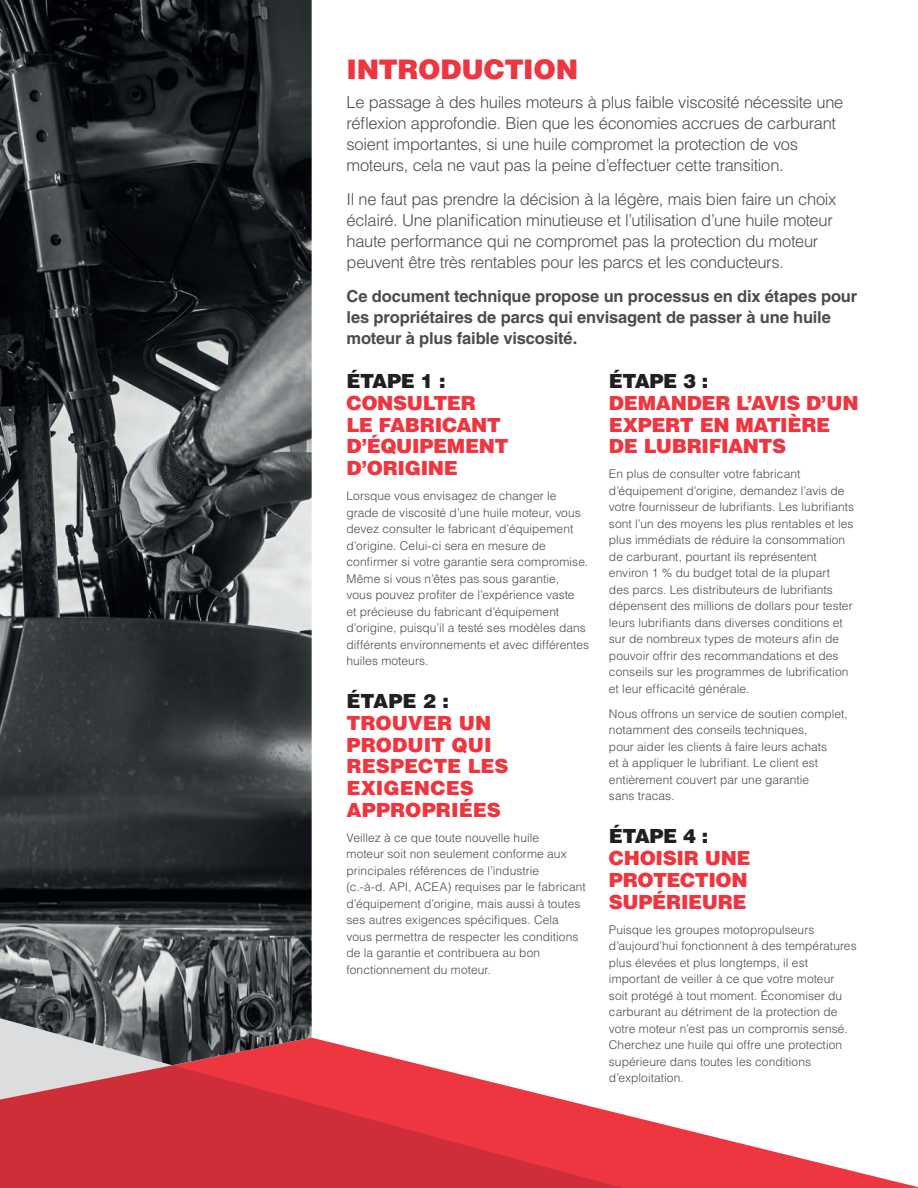
<style>
.page{position:relative;width:918px;height:1188px;background:#fff}
.page>*{position:absolute;margin:0;border:0;box-sizing:border-box;transform-origin:0 0}
.t1{font:900 27px "Helvetica LT Std";letter-spacing:-.015em;color:#ee3640}
.t2{font:900 19.5px/21.8px "Helvetica LT Std";letter-spacing:-.015em;color:#ee3640}
.t3{font:300 16.5px/21px "Helvetica LT Std";letter-spacing:-.02em;color:#4b4c4d}
.t4{font:700 16.5px/21px "Helvetica LT Std";letter-spacing:-.01em;color:#4b4c4d}
.t5{font:300 12px/16.5px "Helvetica LT Std";letter-spacing:.005em;color:#4b4c4d}
.s1{color:#231f20}
</style>
<div class="page">
<img style="left:0;top:0;width:312px;height:1018px">
<svg style="left:0;top:1018px;width:313px;height:20px;background:#575b5d"></svg>
<svg style="left:0;top:1038px;width:918px;height:150px"></svg>
<p class="t1" style="left:347px;top:52px;width:233px">INTRODUCTION</p>
<p class="t3" style="left:347px;top:92px;width:498px">Le passage à des huiles moteurs à plus faible viscosité nécessite une réflexion approfondie. Bien que les économies accrues de carburant soient importantes, si une huile compromet la protection de vos moteurs, cela ne vaut pas la peine d’effectuer cette transition.</p>
<p class="t3" style="left:347px;top:189px;width:492px">Il ne faut pas prendre la décision à la légère, mais bien faire un choix éclairé. Une planification minutieuse et l’utilisation d’une huile moteur haute performance qui ne compromet pas la protection du moteur peuvent être très rentables pour les parcs et les conducteurs.</p>
<p class="t4" style="left:347px;top:285px;width:512px">Ce document technique propose un processus en dix étapes pour les propriétaires de parcs qui envisagent de passer à une huile moteur à plus faible viscosité.</p>
<p class="t2" style="left:347px;top:370px;width:164px"><span class="s1">ÉTAPE 1 :<br></span>CONSULTER<br>LE FABRICANT<br>D’ÉQUIPEMENT<br>D’ORIGINE</p>
<p class="t5" style="left:347px;top:488px;width:244px">Lorsque vous envisagez de changer le grade de viscosité d’une huile moteur, vous devez consulter le fabricant d’équipement d’origine. Celui-ci sera en mesure de confirmer si votre garantie sera compromise.<br>Même si vous n’êtes pas sous garantie,<br>vous pouvez profiter de l’expérience vaste<br>et précieuse du fabricant d’équipement d’origine, puisqu’il a testé ses modèles dans différents environnements et avec différentes huiles moteurs.</p>
<p class="t2" style="left:347px;top:690px;width:164px"><span class="s1">ÉTAPE 2 :<br></span>TROUVER UN<br>PRODUIT QUI<br>RESPECTE LES<br>EXIGENCES<br>APPROPRIÉES</p>
<p class="t5" style="left:347px;top:829px;width:241px">Veillez à ce que toute nouvelle huile<br>moteur soit non seulement conforme aux principales références de l’industrie<br>(c.-à-d. API, ACEA) requises par le fabricant d’équipement d’origine, mais aussi à toutes ses autres exigences spécifiques. Cela vous permettra de respecter les conditions de la garantie et contribuera au bon fonctionnement du moteur.</p>
<p class="t2" style="left:609px;top:370px;width:251px"><span class="s1">ÉTAPE 3 :<br></span>DEMANDER L’AVIS D’UN<br>EXPERT EN MATIÈRE<br>DE LUBRIFIANTS</p>
<p class="t5" style="left:609px;top:466px;width:247px">En plus de consulter votre fabricant d’équipement d’origine, demandez l’avis de votre fournisseur de lubrifiants. Les lubrifiants sont l’un des moyens les plus rentables et les plus immédiats de réduire la consommation de carburant, pourtant ils représentent environ 1 % du budget total de la plupart<br>des parcs. Les distributeurs de lubrifiants dépensent des millions de dollars pour tester leurs lubrifiants dans diverses conditions et sur de nombreux types de moteurs afin de pouvoir offrir des recommandations et des conseils sur les programmes de lubrification et leur efficacité générale.</p>
<p class="t5" style="left:609px;top:705px;width:241px">Nous offrons un service de soutien complet, notamment des conseils techniques,<br>pour aider les clients à faire leurs achats<br>et à appliquer le lubrifiant. Le client est entièrement couvert par une garantie<br>sans tracas.</p>
<p class="t2" style="left:609px;top:825px;width:143px"><span class="s1">ÉTAPE 4 :<br></span>CHOISIR UNE<br>PROTECTION<br>SUPÉRIEURE</p>
<p class="t5" style="left:609px;top:921px;width:249px">Puisque les groupes motopropulseurs d’aujourd’hui fonctionnent à des températures plus élevées et plus longtemps, il est important de veiller à ce que votre moteur<br>soit protégé à tout moment. Économiser du carburant au détriment de la protection de votre moteur n’est pas un compromis sensé.<br>Cherchez une huile qui offre une protection supérieure dans toutes les conditions d’exploitation.</p>
</div>
